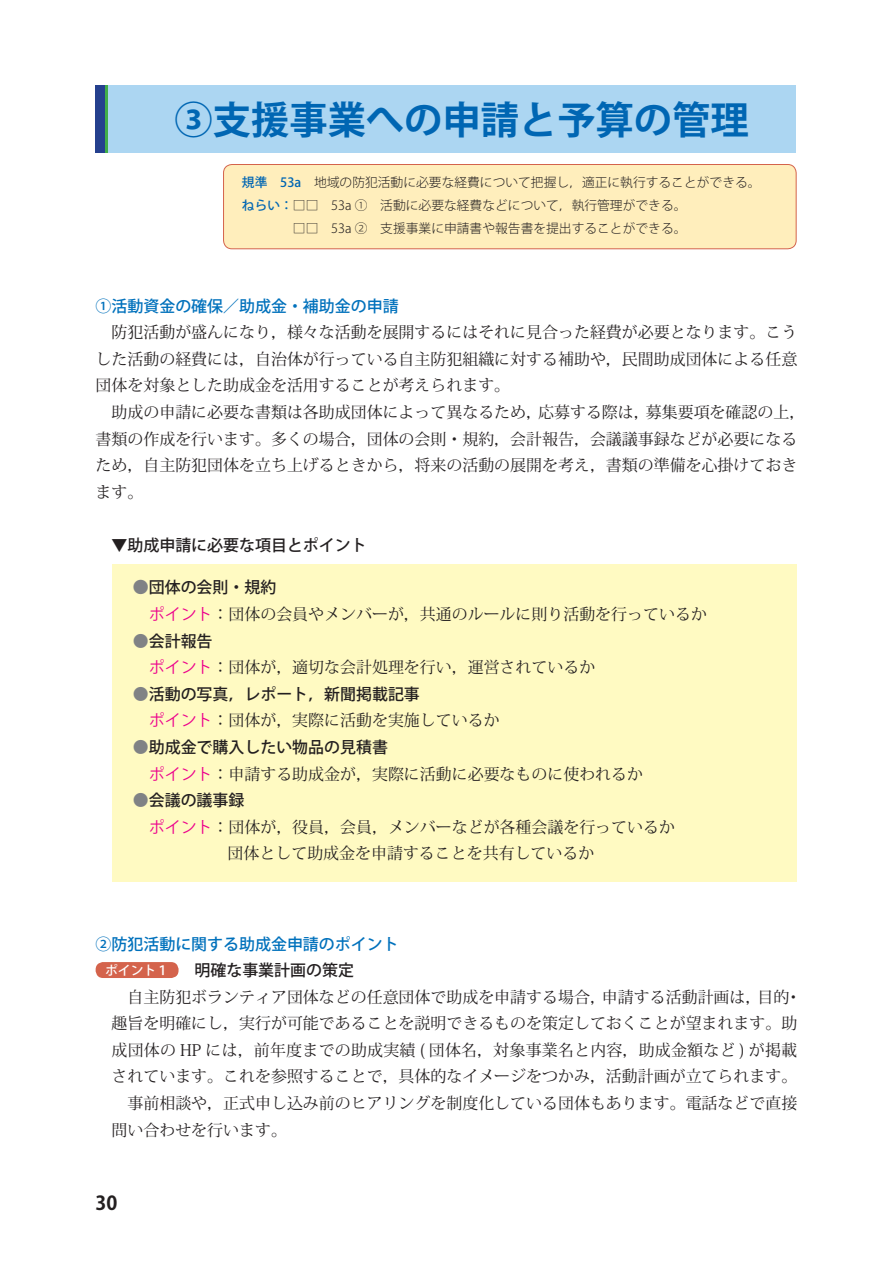
<style>
.page{position:relative;width:893px;height:1263px;background:#fff}
.page>*{position:absolute;margin:0;border:0;box-sizing:border-box;transform-origin:0 0}
.t1{font:38.25px "Koz Go Pro Bold 90 msp RKSJ H";color:#0066b3}
.t2{font:19.2px "Koz Go Pro Bold 90 msp RKSJ H";color:#231f20}
.t3{font:15.9px/26.5px "Koz Min Pro Regular 90 msp RKSJ H";color:#231f20}
.t4{font:15.9px "Koz Go Pro Medium 90 msp RKSJ H";color:#231f20}
.t5{font:15.9px "Koz Go Pro Medium 90 msp RKSJ H";color:#0071bc}
.t6{font:12.75px/23.4px "Koz Go Pro Light 90 msp RKSJ H";color:#231f20}
.t7{font:12.75px "Koz Go Pro Medium 90 msp RKSJ H";color:#fff}
.s1{font-family:"Koz Go Pro Medium 90 msp RKSJ H";color:#0066b3}
.s2{color:#808285}
.s3{font-family:"Koz Go Pro Regular 90 msp RKSJ H";color:#ec008c}
.s4{font-family:"Koz Min Pro Regular 90 msp RKSJ H";color:#808285}
</style>
<div class="page">
<div style="left:112px;top:564px;width:684px;height:318px;background:#fffac2"></div>
<div style="left:223px;top:165px;width:573px;height:84px;background:#ffeebc;border-radius:9px"></div>
<div style="left:223px;top:164px;width:573px;height:85px;border:1px solid #d4634c;border-radius:9px"></div>
<div style="left:96px;top:85px;width:700px;height:68px;background:#acd6f2"></div>
<div style="left:96px;top:85px;width:12px;height:68px;background:#41ad49"></div>
<div style="left:96px;top:85px;width:9px;height:68px;background:#25408e"></div>
<div style="left:96px;top:962px;width:83px;height:16px;background:#d4634c;border-radius:8px"></div>
<h1 class="t1" style="left:175px;top:105px;width:576px">③支援事業への申請と予算の管理</h1>
<p class="t6" style="left:242px;top:172px;width:520px"><span class="s1">規準　53a</span>　地域の防犯活動に必要な経費について把握し，適正に執行することができる。<span class="s1">ねらい：</span>□□　53a ①　活動に必要な経費などについて，執行管理ができる。<br>　　　　□□　53a ②　支援事業に申請書や報告書を提出することができる。</p>
<p class="t5" style="left:96px;top:300px;width:304px">①活動資金の確保／助成金・補助金の申請</p>
<p class="t3" style="left:96px;top:321px;width:703px;text-align:justify;text-indent:16px">防犯活動が盛んになり，様々な活動を展開するにはそれに見合った経費が必要となります。こうした活動の経費には，自治体が行っている自主防犯組織に対する補助や，民間助成団体による任意団体を対象とした助成金を活用することが考えられます。</p>
<p class="t3" style="left:96px;top:401px;width:711px;text-indent:16px">助成の申請に必要な書類は各助成団体によって異なるため，応募する際は，募集要項を確認の上，書類の作成を行います。多くの場合，団体の会則・規約，会計報告，会議議事録などが必要になるため，自主防犯団体を立ち上げるときから，将来の活動の展開を考え，書類の準備を心掛けておきます。</p>
<p class="t4" style="left:96px;top:539px;width:273px">　▼助成申請に必要な項目とポイント</p>
<p class="t4" style="left:133px;top:582px;width:145px"><span class="s2">●</span>団体の会則・規約</p>
<p class="t3" style="left:149px;top:603px;width:560px"><span class="s3">ポイント</span>：団体の会員やメンバーが，共通のルールに則り活動を行っているか</p>
<p class="t4" style="left:133px;top:635px;width:81px"><span class="s4">●</span>会計報告</p>
<p class="t3" style="left:149px;top:656px;width:448px"><span class="s3">ポイント</span>：団体が，適切な会計処理を行い，運営されているか</p>
<p class="t4" style="left:133px;top:688px;width:289px"><span class="s4">●</span>活動の写真，レポート，新聞掲載記事</p>
<p class="t3" style="left:149px;top:709px;width:352px"><span class="s3">ポイント</span>：団体が，実際に活動を実施しているか</p>
<p class="t4" style="left:133px;top:741px;width:257px"><span class="s4">●</span>助成金で購入したい物品の見積書</p>
<p class="t3" style="left:133px;top:762px;width:512px"><span class="s3">　ポイント</span>：申請する助成金が，実際に活動に必要なものに使われるか</p>
<p class="t4" style="left:133px;top:794px;width:113px"><span class="s4">●</span>会議の議事録</p>
<p class="t3" style="left:187px;top:816px;width:490px;text-indent:-38px"><span class="s3">ポイント</span>：団体が，役員，会員，メンバーなどが各種会議を行っているか　　 団体として助成金を申請することを共有しているか</p>
<p class="t5" style="left:96px;top:938px;width:304px">②防犯活動に関する助成金申請のポイント</p>
<p class="t7" style="left:105px;top:965px;width:65px">ポイント１</p>
<p class="t4" style="left:194px;top:964px;width:161px">明確な事業計画の策定</p>
<p class="t3" style="left:128px;top:986px;width:675px">自主防犯ボランティア団体などの任意団体で助成を申請する場合，申請する活動計画は，目的・</p>
<p class="t3" style="left:112px;top:1012px;width:687px">趣旨を明確にし，実行が可能であることを説明できるものを策定しておくことが望まれます。助</p>
<p class="t3" style="left:112px;top:1039px;width:687px">成団体の HP には，前年度までの助成実績 ( 団体名，対象事業名と内容，助成金額など ) が掲載</p>
<p class="t3" style="left:112px;top:1065px;width:687px">されています。これを参照することで，具体的なイメージをつかみ，活動計画が立てられます。</p>
<p class="t3" style="left:128px;top:1092px;width:671px">事前相談や，正式申し込み前のヒアリングを制度化している団体もあります。電話などで直接</p>
<p class="t3" style="left:112px;top:1118px;width:177px">問い合わせを行います。</p>
<p class="t2" style="left:96px;top:1195px;width:23px">30</p>
</div>
